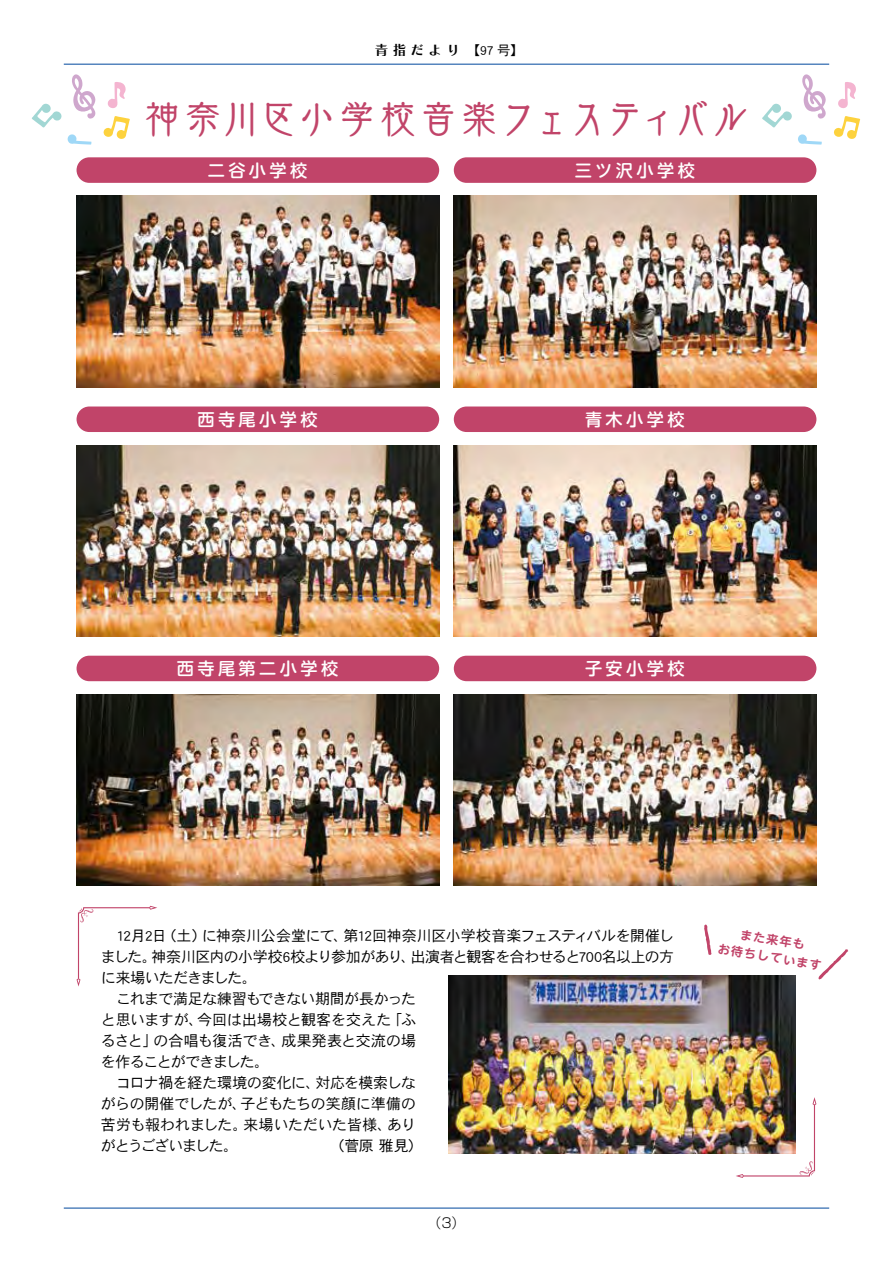
<style>
.page{position:relative;width:893px;height:1263px;background:#fff}
.page>*{position:absolute;margin:0;border:0;box-sizing:border-box;transform-origin:0 0}
.t1{font:39px "Lyra Std DB";letter-spacing:-.005em;color:#c14469}
.t2{font:500 17.1px "UD Shin M Go Pr 6";letter-spacing:.2em;color:#fff}
.t3{font:15px/21px "DFHS Gothic Std W3";letter-spacing:-.03em;color:#000}
.t4{font:13.5px "Chiaro Std B";letter-spacing:.325em;color:#000}
.t5{font:300 13.5px "Shin Go Pro";color:#000}
.t6{font:700 12px/18px "UD Shin M Go Pr 6 De";color:#c14469;text-align:center}
.s1{font-family:"DFHS Gothic Std W3"}
</style>
<div class="page">
<hr style="left:64px;top:1208px;width:765px;height:1px;background:#00479d">
<hr style="left:64px;top:64px;width:765px;height:1px;background:#00479d">
<svg style="left:72px;top:74px;width:24px;height:45px"></svg>
<svg style="left:67px;top:134px;width:24px;height:11px"></svg>
<svg style="left:103px;top:116px;width:27px;height:23px"></svg>
<svg style="left:32px;top:103px;width:30px;height:25px"></svg>
<svg style="left:108px;top:82px;width:18px;height:26px"></svg>
<svg style="left:802px;top:74px;width:24px;height:45px"></svg>
<svg style="left:798px;top:134px;width:24px;height:11px"></svg>
<svg style="left:834px;top:116px;width:26px;height:23px"></svg>
<svg style="left:762px;top:103px;width:30px;height:25px"></svg>
<svg style="left:838px;top:82px;width:18px;height:26px"></svg>
<div style="left:77px;top:157px;width:362px;height:26px;background:#c14469;border-radius:13px"></div>
<img style="left:77px;top:196px;width:362px;height:191px">
<div style="left:77px;top:406px;width:362px;height:26px;background:#c14469;border-radius:13px"></div>
<img style="left:77px;top:445px;width:362px;height:191px">
<div style="left:77px;top:656px;width:362px;height:25px;background:#c14469;border-radius:13px"></div>
<img style="left:77px;top:694px;width:362px;height:191px">
<div style="left:454px;top:157px;width:362px;height:26px;background:#c14469;border-radius:13px"></div>
<img style="left:454px;top:196px;width:362px;height:191px">
<div style="left:454px;top:406px;width:362px;height:26px;background:#c14469;border-radius:13px"></div>
<img style="left:454px;top:445px;width:362px;height:191px">
<div style="left:454px;top:656px;width:362px;height:25px;background:#c14469;border-radius:13px"></div>
<img style="left:454px;top:694px;width:362px;height:191px">
<img style="left:449px;top:976px;width:346px;height:178px">
<svg style="left:818px;top:949px;width:30px;height:31px"></svg>
<svg style="left:704px;top:924px;width:8px;height:31px"></svg>
<svg style="left:77px;top:906px;width:80px;height:80px"></svg>
<img style="left:736px;top:1097px;width:80px;height:81px">
<p class="t4" style="left:375px;top:42px;width:151px">青指だより<span class="s1">【97号】</span></p>
<h1 class="t1" style="left:143px;top:90px;width:609px">神奈川区小学校音楽フェスティバル</h1>
<p class="t2" style="left:208px;top:156px;width:101px">二谷小学校</p>
<p class="t2" style="left:575px;top:156px;width:122px">三ツ沢小学校</p>
<p class="t2" style="left:197px;top:405px;width:122px">西寺尾小学校</p>
<p class="t2" style="left:585px;top:405px;width:101px">青木小学校</p>
<p class="t2" style="left:177px;top:654px;width:163px">西寺尾第二小学校</p>
<p class="t2" style="left:585px;top:654px;width:101px">子安小学校</p>
<p class="t3" style="left:101px;top:924px;width:574px">　12月2日（土）に神奈川公会堂にて、第12回神奈川区小学校音楽フェスティバルを開催しました。神奈川区内の小学校6校より参加があり、出演者と観客を合わせると700名以上の方に来場いただきました。<br>　これまで満足な練習もできない期間が長かった<br>と思いますが、今回は出場校と観客を交えた「ふ<br>るさと」の合唱も復活でき、成果発表と交流の場<br>を作ることができました。<br>　コロナ禍を経た環境の変化に、対応を模索しな<br>がらの開催でしたが、子どもたちの笑顔に準備の<br>苦労も報われました。来場いただいた皆様、あり<br>がとうございました。</p>
<p class="t3" style="left:330px;top:1134px;width:95px">（菅原雅見）</p>
<p class="t5" style="left:428px;top:1212px;width:39px">（3）</p>
<p class="t6" style="left:723px;top:921px;width:106px;rotate:9deg">また来年も<br>お待ちしています</p>
</div>
